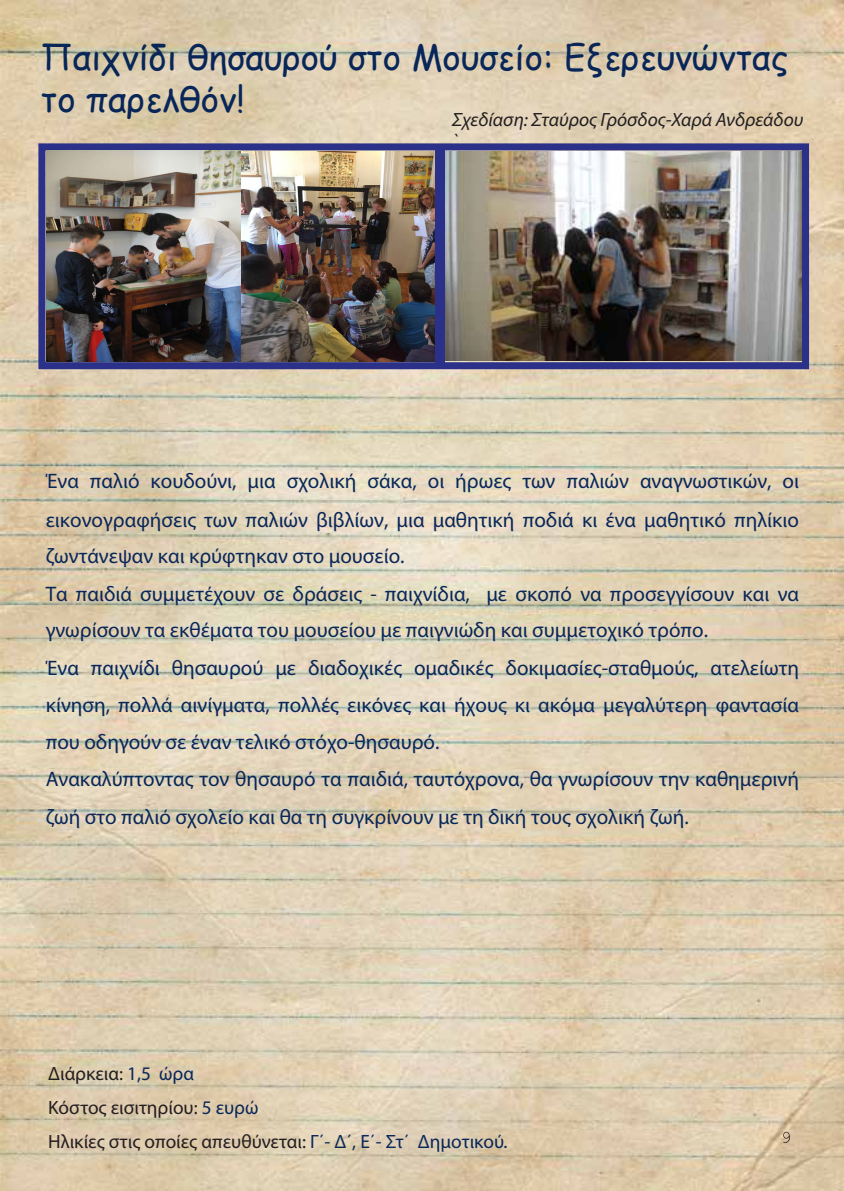
<style>
.page{position:relative;width:844px;height:1191px;background:#fff}
.page>*{position:absolute;margin:0;border:0;box-sizing:border-box;transform-origin:0 0}
.t1{font:35px/42px "Comic Sans MS";color:#082658}
.t2{font:21px/37.3px "Myriad Pro";color:#092759}
.t3{font:19.25px/34.1px "Myriad Pro";color:#231f20}
.t4{font:italic 19.25px/21px "Myriad Pro";color:#231f20}
.s1{color:#092759}
</style>
<div class="page">
<img style="left:0;top:0;width:843px;height:1191px">
<svg style="left:783px;top:1131px;width:6px;height:12px"></svg>
<img style="left:445px;top:152px;width:355px;height:209px">
<div style="left:38px;top:143px;width:770px;height:226px;border:7px solid #2b3188"></div>
<div style="left:435px;top:147px;width:9px;height:218px;background:#2b3188"></div>
<img style="left:46px;top:151px;width:388px;height:210px">
<h1 class="t1" style="left:41px;top:35px;width:749px">Παιχνίδι θησαυρού στο Μουσείο: Εξερευνώντας το παρελθόν!</h1>
<p class="t4" style="left:452px;top:108px;width:352px">Σχεδίαση: Σταύρος Γρόσδος-Χαρά Ανδρεάδου `</p>
<p class="t2" style="left:46px;top:462px;width:754px">Ένα παλιό κουδούνι, μια σχολική σάκα, οι ήρωες των παλιών αναγνωστικών, οι εικονογραφήσεις των παλιών βιβλίων, μια μαθητική ποδιά κι ένα μαθητικό πηλίκιο ζωντάνεψαν και κρύφτηκαν στο μουσείο.<br>Τα παιδιά συμμετέχουν σε δράσεις - παιχνίδια, με σκοπό να προσεγγίσουν και να γνωρίσουν τα εκθέματα του μουσείου με παιγνιώδη και συμμετοχικό τρόπο.<br>Ένα παιχνίδι θησαυρού με διαδοχικές ομαδικές δοκιμασίες-σταθμούς, ατελείωτη κίνηση, πολλά αινίγματα, πολλές εικόνες και ήχους κι ακόμα μεγαλύτερη φαντασία που οδηγούν σε έναν τελικό στόχο-θησαυρό.<br>Ανακαλύπτοντας τον θησαυρό τα παιδιά, ταυτόχρονα, θα γνωρίσουν την καθημερινή ζωή στο παλιό σχολείο και θα τη συγκρίνουν με τη δική τους σχολική ζωή.</p>
<p class="t3" style="left:48px;top:1056px;width:461px">Διάρκεια: <span class="s1">1,5 ώρα<br></span>Κόστος εισιτηρίου: <span class="s1">5 ευρώ<br></span>Ηλικίες στις οποίες απευθύνεται: <span class="s1">Γ΄- Δ΄, Ε΄- Στ΄ Δημοτικού.</span></p>
</div>
